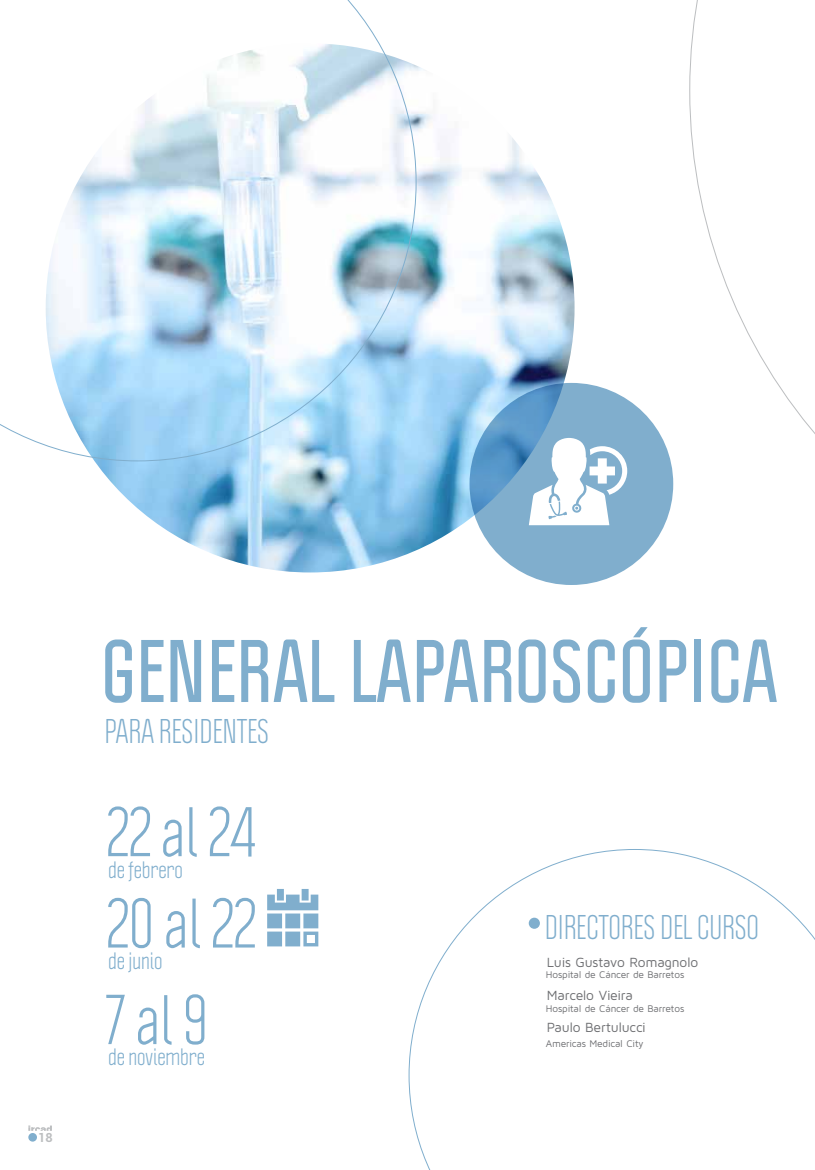
<style>
.page{position:relative;width:815px;height:1170px;background:#fff}
.page>*{position:absolute;margin:0;border:0;box-sizing:border-box;transform-origin:0 0}
.t1{font:700 77.5px "Politica";color:#80aecd}
.t2{font:64px "Politica";color:#80aecd}
.t3{font:30px "Politica";color:#80aecd}
.t4{font:21.75px "Politica";color:#80aecd}
.t5{font:13.75px "Maven Pro";letter-spacing:-.015em;color:#6d6e71}
.t6{font:700 12.5px "Roboto";color:#bcbec0}
.t7{font:10px "Maven Pro";letter-spacing:-.01em;color:#6d6e71}
</style>
<div class="page">
<svg style="left:28px;top:1125px;width:24px;height:5px"></svg>
<svg style="left:689px;top:0;width:126px;height:434px"></svg>
<svg style="left:409px;top:849px;width:406px;height:320px"></svg>
<div style="left:529px;top:917px;width:11px;height:11px;background:#80aecd;border-radius:50%"></div>
<div style="left:28px;top:1132px;width:9px;height:9px;background:#80aecd;border-radius:50%"></div>
<img style="left:46px;top:43px;width:529px;height:529px;border-radius:264px">
<svg style="left:469px;top:383px;width:204px;height:202px;background:#76a8cb"></svg>
<svg style="left:529px;top:438px;width:98px;height:87px"></svg>
<svg style="left:267px;top:889px;width:51px;height:57px"></svg>
<svg style="left:0;top:0;width:417px;height:461px"></svg>
<p class="t6" style="left:38px;top:1128px;width:16px">18</p>
<h1 class="t1" style="left:101px;top:621px;width:678px">GENERAL LAPAROSCÓPICA</h1>
<h3 class="t3" style="left:105px;top:712px;width:166px">PARA RESIDENTES</h3>
<h2 class="t2" style="left:106px;top:791px;width:152px">22 al 24</h2>
<h3 class="t4" style="left:108px;top:855px;width:76px">de febrero</h3>
<h2 class="t2" style="left:106px;top:882px;width:151px">20 al 22</h2>
<h3 class="t4" style="left:108px;top:947px;width:56px">de junio</h3>
<h2 class="t2" style="left:106px;top:978px;width:103px">7 al 9</h2>
<h3 class="t4" style="left:108px;top:1042px;width:98px">de noviembre</h3>
<h3 class="t3" style="left:545px;top:908px;width:216px">DIRECTORES DEL CURSO</h3>
<h3 class="t5" style="left:547px;top:953px;width:153px">Luis Gustavo Romagnolo</h3>
<h3 class="t5" style="left:547px;top:986px;width:88px">Marcelo Vieira</h3>
<h3 class="t5" style="left:547px;top:1018px;width:101px">Paulo Bertulucci</h3>
<p class="t7" style="left:546px;top:968px;width:140px">Hospital de Cáncer de Barretos</p>
<p class="t7" style="left:546px;top:1001px;width:140px">Hospital de Cáncer de Barretos</p>
<p class="t7" style="left:546px;top:1037px;width:99px">Americas Medical City</p>
</div>
